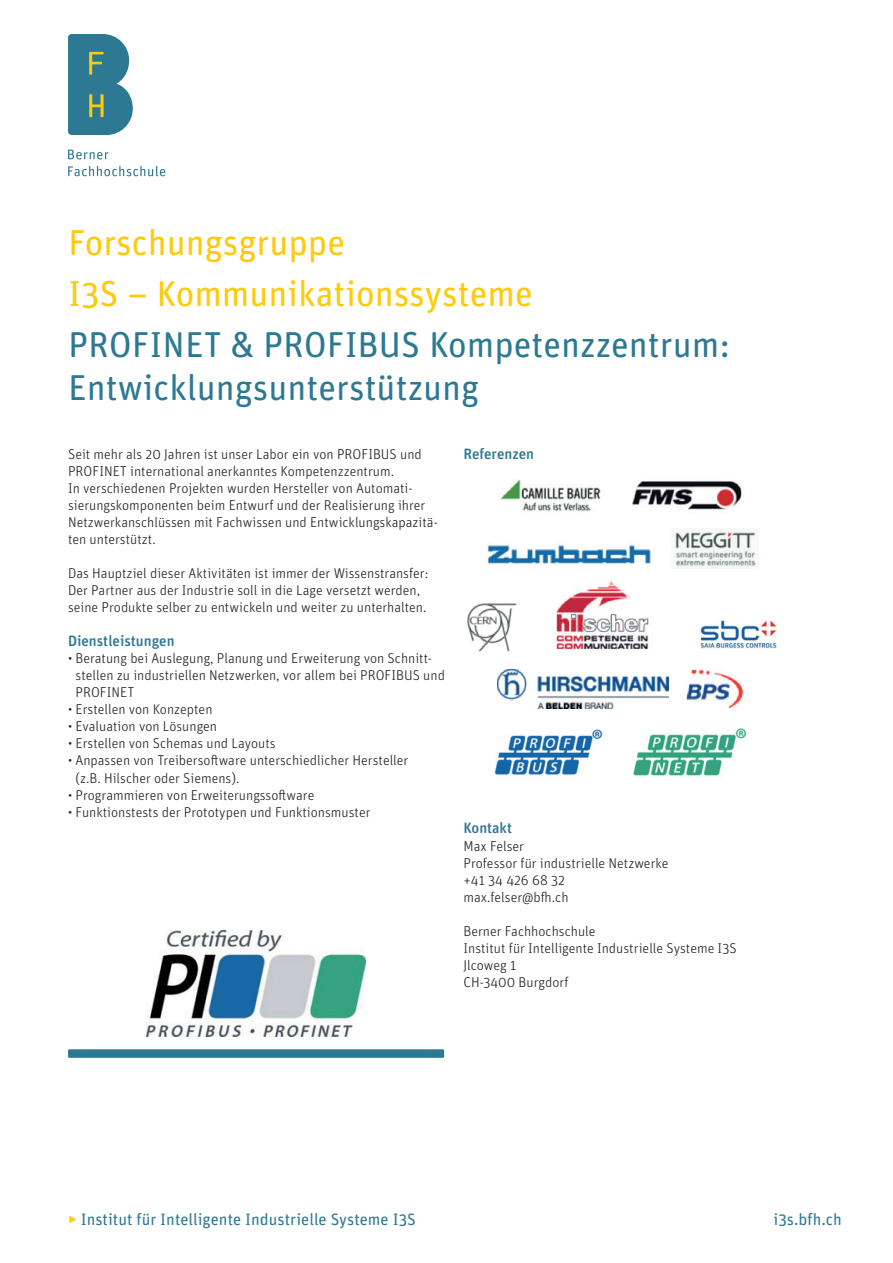
<style>
.page{position:relative;width:893px;height:1263px;background:#fff}
.page>*{position:absolute;margin:0;border:0;box-sizing:border-box;transform-origin:0 0}
.t1{font:36px/42.5px "Unit Rounded Pro";color:#2d7993}
.t2{font:36px/51px "Unit Rounded Pro";color:#feca0a}
.t3{font:16.5px "Unit Rounded Pro";color:#2d7993}
.t4{font:500 15px "Unit Rounded Pro";color:#2d7993}
.t5{font:300 14.25px/17px "Unit Rounded Pro";color:#231f20}
.s1{font-weight:300;color:#feca0a}
</style>
<div class="page">
<svg style="left:68px;top:34px;width:65px;height:101px"></svg>
<svg style="left:68px;top:150px;width:40px;height:9px"></svg>
<svg style="left:68px;top:166px;width:97px;height:10px"></svg>
<div style="left:68px;top:1049px;width:376px;height:9px;background:#2d7993;border-radius:2px"></div>
<img style="left:147px;top:930px;width:218px;height:106px">
<img style="left:494px;top:729px;width:109px;height:46px">
<img style="left:633px;top:728px;width:113px;height:48px">
<img style="left:686px;top:669px;width:57px;height:40px">
<img style="left:498px;top:670px;width:171px;height:38px">
<img style="left:467px;top:603px;width:50px;height:49px">
<img style="left:556px;top:581px;width:93px;height:69px">
<img style="left:700px;top:621px;width:77px;height:28px">
<img style="left:487px;top:545px;width:164px;height:19px">
<img style="left:675px;top:529px;width:83px;height:39px">
<img style="left:500px;top:479px;width:101px;height:33px">
<img style="left:632px;top:481px;width:110px;height:29px">
<h1 class="t2" style="left:68px;top:216px;width:466px">Forschungsgruppe<br>I3S – Kommunikationssysteme</h1>
<h1 class="t1" style="left:68px;top:322px;width:664px">PROFINET &amp; PROFIBUS Kompetenzzentrum:<br>Entwicklungsunterstützung</h1>
<p class="t5" style="left:68px;top:446px;width:371px">Seit mehr als 20 Jahren ist unser Labor ein von PROFIBUS und PROFINET international anerkanntes Kompetenzzentrum.<br>In verschiedenen Projekten wurden Hersteller von Automati&shy;sierungskomponenten beim Entwurf und der Realisierung ihrer Netzwerkanschlüssen mit Fachwissen und Entwicklungskapazitä&shy;ten unterstützt.</p>
<p class="t5" style="left:68px;top:565px;width:362px">Das Hauptziel dieser Aktivitäten ist immer der Wissenstransfer:<br>Der Partner aus der Industrie soll in die Lage versetzt werden, seine Produkte selber zu entwickeln und weiter zu unterhalten.</p>
<p class="t4" style="left:68px;top:631px;width:108px">Dienstleistungen</p>
<p class="t5" style="left:76px;top:650px;width:371px;text-indent:-7px">• Beratung bei Auslegung, Planung und Erweiterung von Schnitt&shy;stellen zu industriellen Netzwerken, vor allem bei PROFIBUS und<br>PROFINET</p>
<p class="t5" style="left:68px;top:701px;width:146px">• Erstellen von Konzepten</p>
<p class="t5" style="left:68px;top:718px;width:151px">• Evaluation von Lösungen</p>
<p class="t5" style="left:68px;top:735px;width:209px">• Erstellen von Schemas und Layouts</p>
<p class="t5" style="left:76px;top:752px;width:334px;text-indent:-7px">• Anpassen von Treibersoftware unterschiedlicher Hersteller (z.B. Hilscher oder Siemens).</p>
<p class="t5" style="left:68px;top:786px;width:248px">• Programmieren von Erweiterungssoftware</p>
<p class="t5" style="left:68px;top:803px;width:304px">• Funktionstests der Prototypen und Funktionsmuster</p>
<p class="t4" style="left:463px;top:443px;width:72px">Referenzen</p>
<p class="t4" style="left:463px;top:818px;width:50px">Kontakt</p>
<p class="t5" style="left:463px;top:837px;width:206px">Max Felser<br>Professor für industrielle Netzwerke +41 34 426 68 32 max.felser@bfh.ch</p>
<p class="t5" style="left:463px;top:922px;width:275px">Berner Fachhochschule<br>Institut für Intelligente Industrielle Systeme I3S<br>Jlcoweg 1<br>CH-3400 Burgdorf</p>
<p class="t3" style="left:68px;top:1207px;width:349px"><span class="s1">‣</span> Institut für Intelligente Industrielle Systeme I3S</p>
<p class="t3" style="left:773px;top:1207px;width:70px">i3s.bfh.ch</p>
</div>
